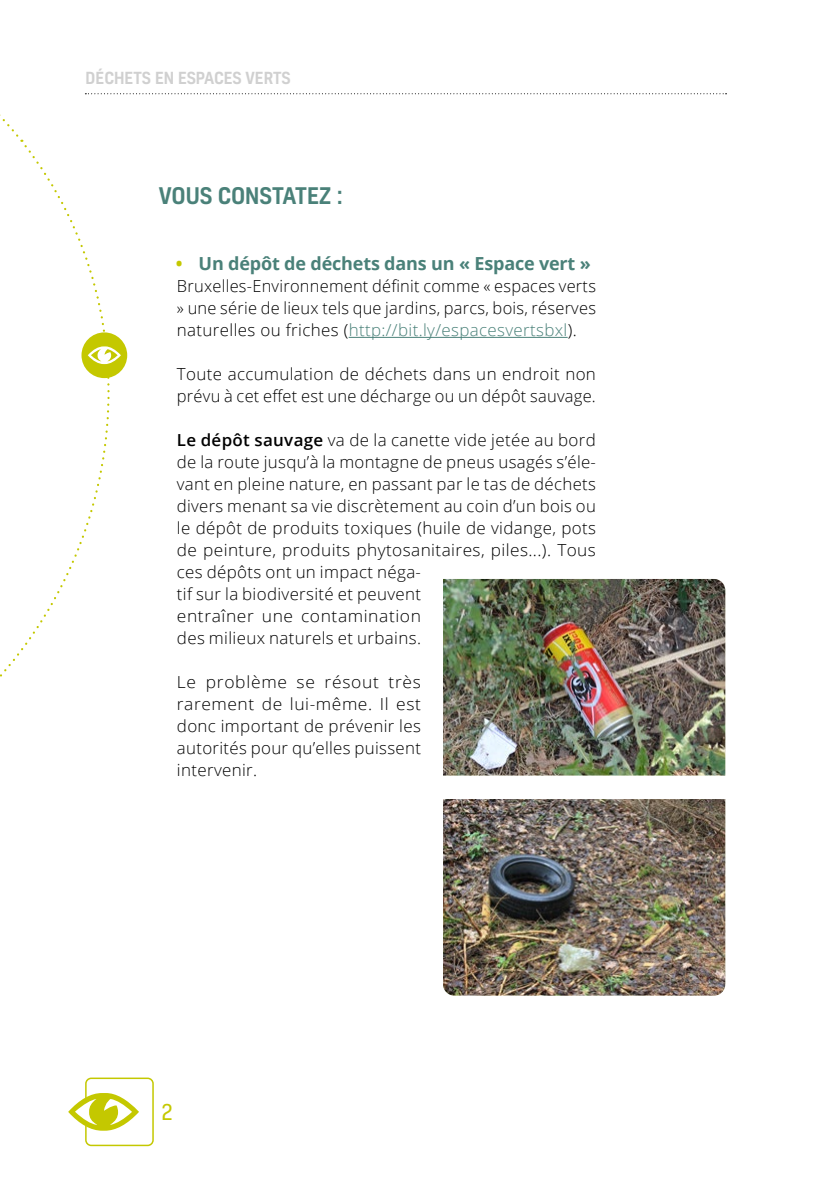
<style>
.page{position:relative;width:840px;height:1191px;background:#fff}
.page>*{position:absolute;margin:0;border:0;box-sizing:border-box;transform-origin:0 0}
.t1{font:500 22px "Kelson";letter-spacing:-.01em;color:#4a8179}
.t2{font:21px "Kelson";color:#c4c800}
.t3{font:700 18px "Open Sans";letter-spacing:-.01em;color:#4a8179}
.t4{font:300 16.6px/22px "Open Sans";letter-spacing:.02em;color:#000}
.t5{font:300 16.6px/22px "Open Sans";letter-spacing:.02em;color:#000;text-align:justify;scale:1.05 1}
.t6{font:500 16px "Kelson";color:#d0d0d0}
.s1{color:#c4c800}
.s2{color:#4a8179}
.s3{font-weight:600}
</style>
<div class="page">
<svg style="left:0;top:140px;width:128px;height:537px"></svg>
<svg style="left:0;top:114px;width:22px;height:28px"></svg>
<div style="left:81px;top:332px;width:46px;height:46px;background:#c4c800;border-radius:50%"></div>
<svg style="left:88px;top:346px;width:33px;height:18px"></svg>
<div style="left:85px;top:1077px;width:69px;height:69px;border:2px solid #c4c800;border-radius:5px"></div>
<svg style="left:68px;top:1093px;width:71px;height:37px"></svg>
<svg style="left:85px;top:93px;width:641px;height:1px"></svg>
<hr style="left:348px;top:337px;width:219px;height:1px;background:#4a8179">
<img style="left:443px;top:579px;width:282px;height:196px">
<img style="left:443px;top:799px;width:282px;height:196px">
<p class="t6" style="left:85px;top:67px;width:206px">DÉCHETS EN ESPACES VERTS</p>
<h1 class="t1" style="left:159px;top:181px;width:185px">VOUS CONSTATEZ :</h1>
<p class="t3" style="left:176px;top:251px;width:416px"><span class="s1">•</span> Un dépôt de déchets dans un « Espace vert »</p>
<p class="t4" style="left:177px;top:275px;width:420px;text-align:justify">Bruxelles-Environnement définit comme « espaces verts » une série de lieux tels que jardins, parcs, bois, réserves naturelles ou friches (<span class="s2">http://bit.ly/espacesvertsbxl</span>).</p>
<p class="t4" style="left:177px;top:363px;width:420px">Toute accumulation de déchets dans un endroit non prévu à cet effet est une décharge ou un dépôt sauvage.</p>
<p class="t4" style="left:177px;top:429px;width:420px"><span class="s3">Le dépôt sauvage</span> va de la canette vide jetée au bord de la route jusqu’à la montagne de pneus usagés s’éle&shy;vant en pleine nature, en passant par le tas de déchets divers menant sa vie discrètement au coin d’un bois ou le dépôt de produits toxiques (huile de vidange, pots de peinture, produits phytosanitaires, piles...). Tous ces dépôts ont un impact néga-<br>tif sur la biodiversité et peuvent<br>entraîner une contamination<br>des milieux naturels et urbains.</p>
<p class="t5" style="left:177px;top:671px;width:234px">Le problème se résout très rarement de lui-même. Il est donc important de prévenir les autorités pour qu’elles puissent intervenir.</p>
<p class="t2" style="left:162px;top:1098px;width:12px">2</p>
</div>
